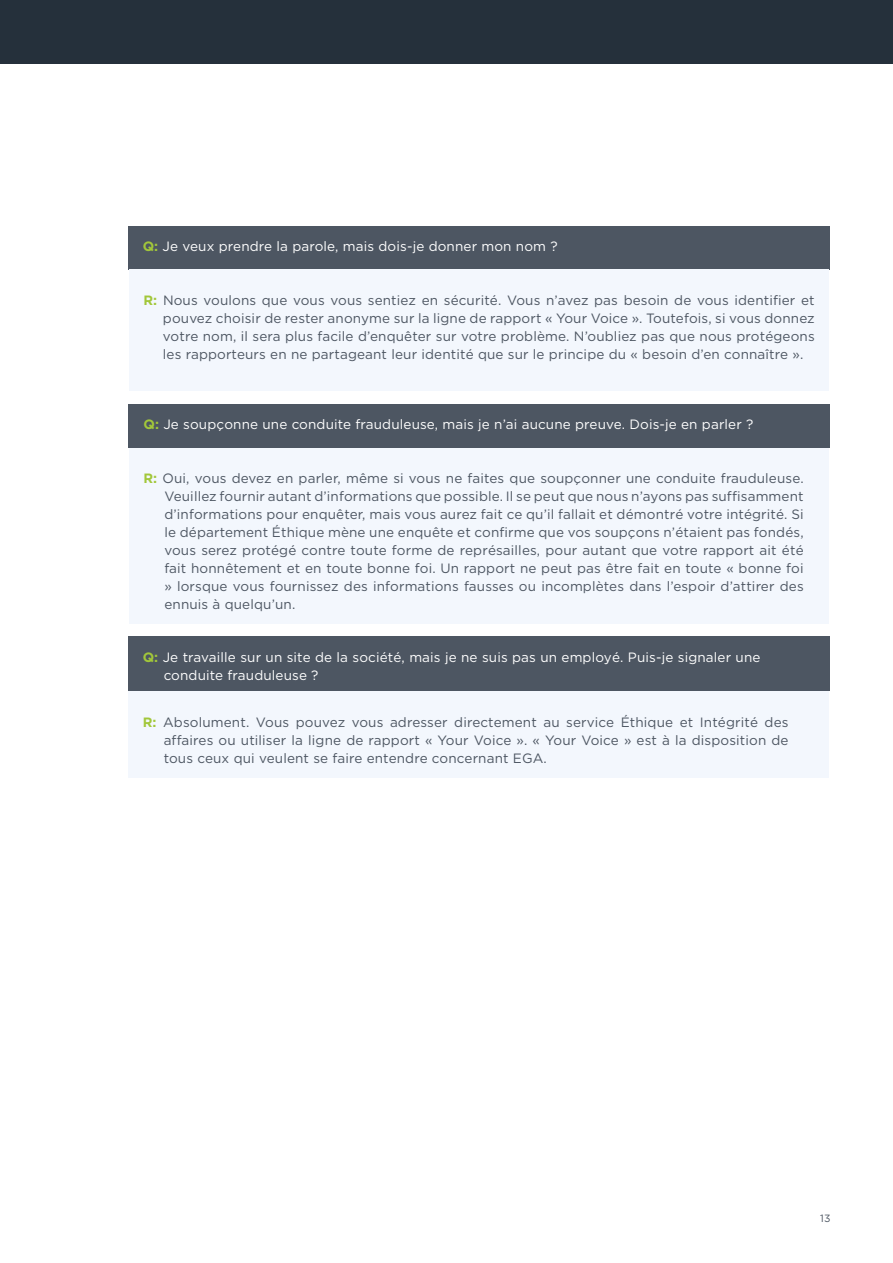
<style>
.page{position:relative;width:893px;height:1263px;background:#fff}
.page>*{position:absolute;margin:0;border:0;box-sizing:border-box;transform-origin:0 0}
.t1{font:13.5px/18px "Gotham";letter-spacing:.01em;color:#4d5662;text-align:justify}
.t2{font:13.5px/18px "Gotham";letter-spacing:.01em;color:#fff}
.t3{font:10.5px "Gotham";color:#4d5662}
.s1{font-weight:700;color:#a2c73a}
</style>
<div class="page">
<div style="left:128px;top:226px;width:701px;height:43px;background:#4d5662"></div>
<div style="left:129px;top:269px;width:699px;height:122px;background:#f3f7fd"></div>
<div style="left:129px;top:447px;width:699px;height:177px;background:#f3f7fd"></div>
<div style="left:129px;top:404px;width:701px;height:43px;background:#4d5662"></div>
<div style="left:128px;top:637px;width:701px;height:54px;background:#4d5662"></div>
<div style="left:128px;top:691px;width:700px;height:86px;background:#f3f7fd"></div>
<div style="left:0;top:0;width:893px;height:64px;background:#25303b"></div>
<p class="t2" style="left:143px;top:237px;width:416px"><span class="s1">Q:</span> Je veux prendre la parole, mais dois-je donner mon nom ?</p>
<p class="t1" style="left:163px;top:291px;width:653px;text-indent:-19px"><span class="s1">R:</span> Nous voulons que vous vous sentiez en sécurité. Vous n’avez pas besoin de vous identifier et pouvez choisir de rester anonyme sur la ligne de rapport « Your Voice ». Toutefois, si vous donnez votre nom, il sera plus facile d’enquêter sur votre problème. N’oubliez pas que nous protégeons les rapporteurs en ne partageant leur identité que sur le principe du « besoin d’en connaître ».</p>
<p class="t2" style="left:143px;top:415px;width:611px"><span class="s1">Q:</span> Je soupçonne une conduite frauduleuse, mais je n’ai aucune preuve. Dois-je en parler ?</p>
<p class="t1" style="left:164px;top:469px;width:641px;text-indent:-21px"><span class="s1">R:</span> Oui, vous devez en parler, même si vous ne faites que soupçonner une conduite frauduleuse.<br>Veuillez fournir autant d’informations que possible. Il se peut que nous n’ayons pas suffisamment d’informations pour enquêter, mais vous aurez fait ce qu’il fallait et démontré votre intégrité. Si le département Éthique mène une enquête et confirme que vos soupçons n’étaient pas fondés, vous serez protégé contre toute forme de représailles, pour autant que votre rapport ait été fait honnêtement et en toute bonne foi. Un rapport ne peut pas être fait en toute « bonne foi » lorsque vous fournissez des informations fausses ou incomplètes dans l’espoir d’attirer des ennuis à quelqu’un.</p>
<p class="t2" style="left:164px;top:648px;width:598px;text-indent:-21px"><span class="s1">Q:</span> Je travaille sur un site de la société, mais je ne suis pas un employé. Puis-je signaler une conduite frauduleuse ?</p>
<p class="t1" style="left:164px;top:713px;width:626px;text-indent:-21px"><span class="s1">R:</span> Absolument. Vous pouvez vous adresser directement au service Éthique et Intégrité des affaires ou utiliser la ligne de rapport « Your Voice ». « Your Voice » est à la disposition de tous ceux qui veulent se faire entendre concernant EGA.</p>
<p class="t3" style="left:820px;top:1213px;width:12px">13</p>
</div>
